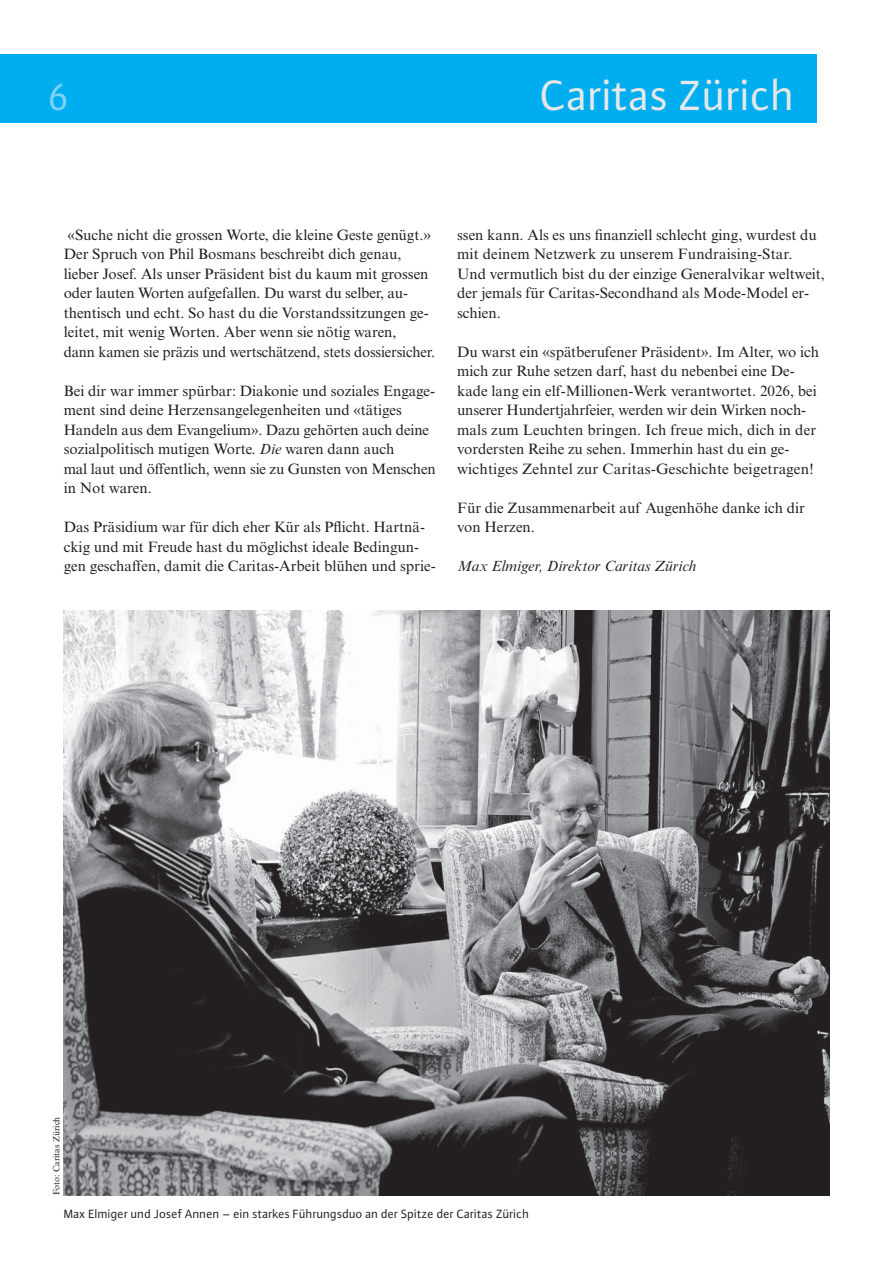
<style>
.page{position:relative;width:893px;height:1263px;background:#fff}
.page>*{position:absolute;margin:0;border:0;box-sizing:border-box;transform-origin:0 0}
.t1{font:45px "Plus Sans Pro";color:#e6e7e8}
.t2{font:39px "Plus Sans Pro";color:#7bd3f7}
.t3{font:15px/19.5px "Times New Roman MT Std";color:#231f20}
.t4{font:italic 15px "Times New Roman MT Std";color:#231f20}
.t5{font:12.75px "Plus Sans Pro";color:#231f20}
.t6{font:9px "Times New Roman MT Std";color:#231f20}
.s1{font-style:italic}
</style>
<div class="page">
<div style="left:0;top:55px;width:816px;height:68px;background:#00aeef"></div>
<img style="left:64px;top:610px;width:765px;height:585px">
<h2 class="t2" style="left:49px;top:83px;width:22px">6</h2>
<h1 class="t1" style="left:541px;top:78px;width:256px">Caritas Zürich</h1>
<p class="t3" style="left:64px;top:226px;width:373px">«Suche nicht die grossen Worte, die kleine Geste genügt.» Der Spruch von Phil Bosmans beschreibt dich genau, lieber Josef. Als unser Präsident bist du kaum mit grossen oder lauten Worten aufgefallen. Du warst du selber, au&shy;thentisch und echt. So hast du die Vorstandssitzungen ge&shy;leitet, mit wenig Worten. Aber wenn sie nötig waren,<br>dann kamen sie präzis und wertschätzend, stets dossiersicher.</p>
<p class="t3" style="left:64px;top:382px;width:373px">Bei dir war immer spürbar: Diakonie und soziales Engage&shy;ment sind deine Herzensangelegenheiten und «tätiges Handeln aus dem Evangelium». Dazu gehörten auch deine sozialpolitisch mutigen Worte. <span class="s1">Die</span> waren dann auch<br>mal laut und öffentlich, wenn sie zu Gunsten von Menschen in Not waren.</p>
<p class="t3" style="left:64px;top:519px;width:373px">Das Präsidium war für dich eher Kür als Pflicht. Hartnä&shy;ckig und mit Freude hast du möglichst ideale Bedingun&shy;gen geschaffen, damit die Caritas-Arbeit blühen und sprie-</p>
<p class="t3" style="left:457px;top:226px;width:369px">ssen kann. Als es uns finanziell schlecht ging, wurdest du mit deinem Netzwerk zu unserem Fundraising-Star.<br>Und vermutlich bist du der einzige Generalvikar weltweit, der jemals für Caritas-Secondhand als Mode-Model er&shy;schien.</p>
<p class="t3" style="left:457px;top:343px;width:363px">Du warst ein «spätberufener Präsident». Im Alter, wo ich mich zur Ruhe setzen darf, hast du nebenbei eine De&shy;kade lang ein elf-Millionen-Werk verantwortet. 2026, bei unserer Hundertjahrfeier, werden wir dein Wirken noch&shy;mals zum Leuchten bringen. Ich freue mich, dich in der vordersten Reihe zu sehen. Immerhin hast du ein ge&shy;wichtiges Zehntel zur Caritas-Geschichte beigetragen!</p>
<p class="t3" style="left:457px;top:499px;width:349px">Für die Zusammenarbeit auf Augenhöhe danke ich dir von Herzen.</p>
<p class="t4" style="left:457px;top:560px;width:241px">Max Elmiger, Direktor Caritas Zürich</p>
<p class="t6" style="left:53px;top:1195px;width:80px;rotate:-90deg">Foto: Caritas Zürich</p>
<p class="t5" style="left:64px;top:1209px;width:467px">Max Elmiger und Josef Annen – ein starkes Führungsduo an der Spitze der Caritas Zürich</p>
</div>
